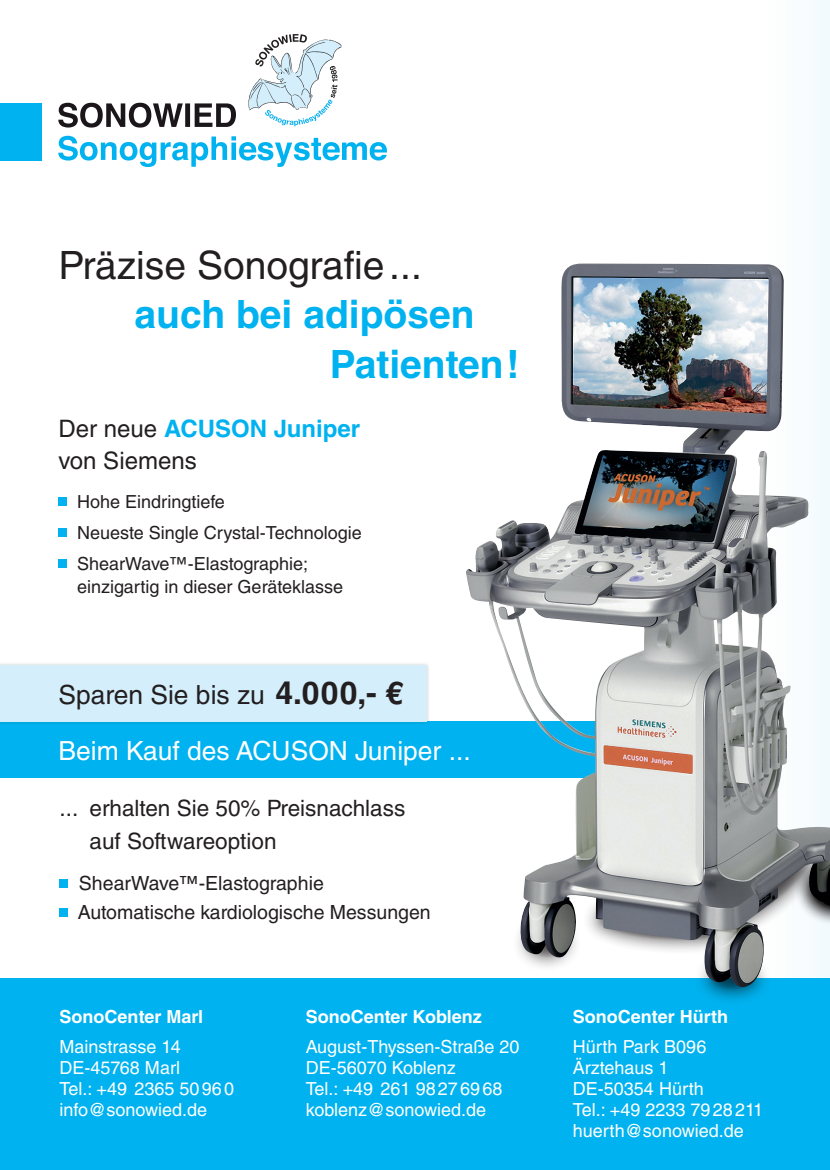
<style>
.page{position:relative;width:830px;height:1170px;background:#fff}
.page>*{position:absolute;margin:0;border:0;box-sizing:border-box;transform-origin:0 0}
.t1{font:700 39px "Helvetica LT Std";color:#00b2ef}
.t2{font:39px "Helvetica LT Std";color:#231f20}
.t3{font:26.4px "Helvetica LT Std";color:#fff}
.t4{font:26.4px "Helvetica LT Std";color:#231f20}
.t5{font:24px/31.5px "Helvetica LT Std";color:#231f20}
.t6{font:22.5px/33px "Helvetica LT Std";color:#231f20}
.t7{font:19.5px "Helvetica LT Std";color:#231f20}
.t8{font:18px "Helvetica LT Std";color:#fff}
.t9{font:18px/22.5px "Helvetica LT Std";color:#231f20}
.t10{font:700 18px "Helvetica LT Std";color:#fff}
.s1{font-weight:700;color:#00b2ef}
.s2{font-weight:700;font-size:31.65px}
</style>
<div class="page">
<div style="left:765px;top:0;width:64px;height:1010px;background:#f9fcfe"></div>
<svg style="left:248px;top:34px;width:93px;height:92px"></svg>
<svg style="left:58px;top:103px;width:178px;height:25px"></svg>
<svg style="left:58px;top:136px;width:329px;height:31px"></svg>
<div style="left:0;top:103px;width:41px;height:58px;background:#00b2ef"></div>
<div style="left:0;top:978px;width:829px;height:191px;background:#00b2ef"></div>
<div style="left:58px;top:497px;width:9px;height:9px;background:#00b2ef"></div>
<div style="left:58px;top:528px;width:9px;height:9px;background:#00b2ef"></div>
<div style="left:58px;top:559px;width:9px;height:9px;background:#00b2ef"></div>
<div style="left:0;top:721px;width:625px;height:56px;background:#00b2ef"></div>
<div style="left:0;top:661px;width:430px;height:63px;background:#231f20;opacity:.25"></div>
<div style="left:0;top:665px;width:426px;height:56px;background:#d4effb"></div>
<div style="left:60px;top:879px;width:8px;height:9px;background:#00b2ef"></div>
<div style="left:60px;top:907px;width:8px;height:9px;background:#00b2ef"></div>
<div style="left:694px;top:951px;width:76px;height:54px;background:#231f20;opacity:.75"></div>
<div style="left:708px;top:966px;width:48px;height:23px;background:#006b90;border-radius:50%"></div>
<img style="left:465px;top:263px;width:364px;height:725px">
<p class="t2" style="left:58px;top:242px;width:364px">Präzise Sonografie...</p>
<p class="t1" style="left:134px;top:290px;width:341px">auch bei adipösen</p>
<p class="t1" style="left:330px;top:340px;width:191px">Patienten!</p>
<p class="t5" style="left:58px;top:413px;width:303px">Der neue <span class="s1">ACUSON Juniper </span>von Siemens</p>
<p class="t9" style="left:77px;top:491px;width:149px">Hohe Eindringtiefe</p>
<p class="t9" style="left:77px;top:522px;width:286px">Neueste Single Crystal-Technologie</p>
<p class="t9" style="left:77px;top:553px;width:267px">ShearWave™-Elastographie; einzigartig in dieser Geräteklasse</p>
<p class="t4" style="left:58px;top:679px;width:346px">Sparen Sie bis zu <span class="s2">4.000,- €</span></p>
<p class="t3" style="left:58px;top:735px;width:413px">Beim Kauf des ACUSON Juniper ...</p>
<p class="t6" style="left:89px;top:791px;width:317px;text-indent:-30px">... erhalten Sie 50% Preisnachlass auf Softwareoption</p>
<p class="t7" style="left:79px;top:872px;width:246px">ShearWave™-Elastographie</p>
<p class="t7" style="left:78px;top:900px;width:354px">Automatische kardiologische Messungen</p>
<p class="t10" style="left:60px;top:1005px;width:145px">SonoCenter Marl</p>
<p class="t8" style="left:60px;top:1035px;width:123px">Mainstrasse 14</p>
<p class="t8" style="left:60px;top:1056px;width:122px">DE-45768 Marl</p>
<p class="t8" style="left:60px;top:1077px;width:176px">Tel.: +49 2365 50960</p>
<p class="t8" style="left:60px;top:1098px;width:149px">info@sonowied.de</p>
<p class="t10" style="left:305px;top:1005px;width:177px">SonoCenter Koblenz</p>
<p class="t8" style="left:305px;top:1035px;width:215px">August-Thyssen-Straße 20</p>
<p class="t8" style="left:305px;top:1056px;width:151px">DE-56070 Koblenz</p>
<p class="t8" style="left:305px;top:1077px;width:198px">Tel.: +49 261 98276968</p>
<p class="t8" style="left:305px;top:1098px;width:182px">koblenz@sonowied.de</p>
<p class="t10" style="left:572px;top:1005px;width:157px">SonoCenter Hürth</p>
<p class="t8" style="left:572px;top:1035px;width:135px">Hürth Park B096</p>
<p class="t8" style="left:572px;top:1056px;width:97px">Ärztehaus 1</p>
<p class="t8" style="left:572px;top:1077px;width:132px">DE-50354 Hürth</p>
<p class="t8" style="left:572px;top:1098px;width:192px">Tel.: +49 2233 7928211</p>
<p class="t8" style="left:572px;top:1119px;width:172px">huerth@sonowied.de</p>
</div>
